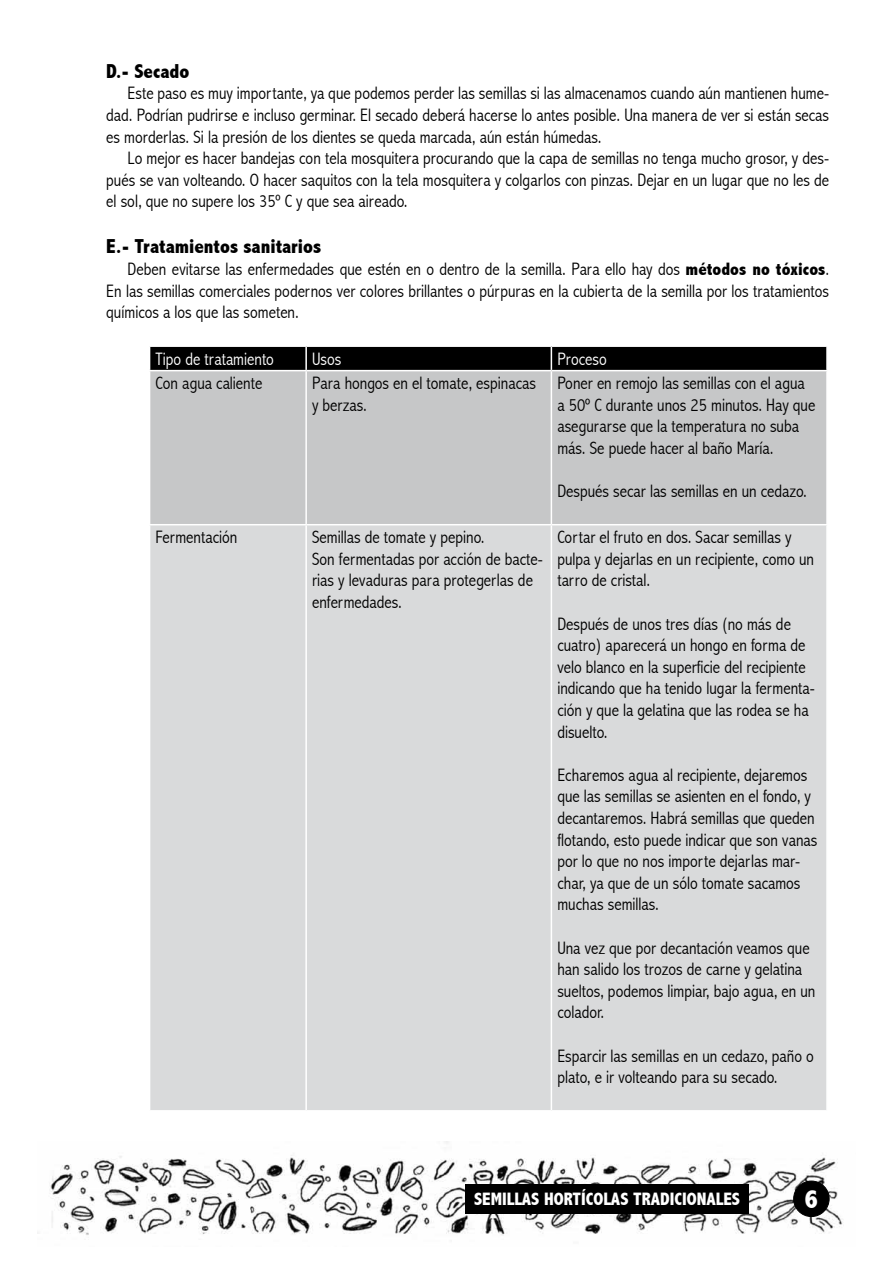
<style>
.page{position:relative;width:893px;height:1263px;background:#fff}
.page>*{position:absolute;margin:0;border:0;box-sizing:border-box;transform-origin:0 0}
.t1{font:800 condensed 27px "Abadi";color:#fff}
.t2{font:800 condensed 20.25px "Abadi";color:#000}
.t3{font:300 condensed 18px/21.6px "Abadi";color:#000}
.t4{font:800 condensed 18px "Abadi";color:#fff}
.t5{font:300 condensed 18px "Abadi";color:#fff}
.s1{font-weight:800}
</style>
<div class="page">
<div style="left:150px;top:371px;width:676px;height:153px;background:#c6c7c8"></div>
<div style="left:150px;top:525px;width:676px;height:585px;background:#d9dadb"></div>
<svg style="left:149px;top:346px;width:678px;height:24px;background:#0c0c0c"></svg>
<hr style="left:826px;top:347px;width:2px;height:23px;background:#fff">
<hr style="left:305px;top:371px;width:2px;height:153px;background:#fff">
<hr style="left:551px;top:371px;width:1px;height:153px;background:#fff">
<hr style="left:305px;top:525px;width:2px;height:585px;background:#fff">
<hr style="left:551px;top:525px;width:1px;height:585px;background:#fff">
<img style="left:37px;top:1141px;width:806px;height:94px">
<div style="left:466px;top:1184px;width:283px;height:29px;background:#000"></div>
<div style="left:794px;top:1181px;width:35px;height:35px;background:#000;border-radius:50%"></div>
<div style="left:793px;top:1181px;width:36px;height:36px;border:1px solid #000;border-radius:50%"></div>
<p class="t2" style="left:106px;top:59px;width:85px">D.- Secado</p>
<p class="t3" style="left:106px;top:83px;width:724px;text-align:justify;text-indent:21px">Este paso es muy importante, ya que podemos perder las semillas si las almacenamos cuando aún mantienen hume&shy;dad. Podrían pudrirse e incluso germinar. El secado deberá hacerse lo antes posible. Una manera de ver si están secas es morderlas. Si la presión de los dientes se queda marcada, aún están húmedas.</p>
<p class="t3" style="left:106px;top:147px;width:724px;text-align:justify;text-indent:21px">Lo mejor es hacer bandejas con tela mosquitera procurando que la capa de semillas no tenga mucho grosor, y des&shy;pués se van volteando. O hacer saquitos con la tela mosquitera y colgarlos con pinzas. Dejar en un lugar que no les de el sol, que no supere los 35º C y que sea aireado.</p>
<p class="t2" style="left:106px;top:235px;width:216px">E.- Tratamientos sanitarios</p>
<p class="t3" style="left:106px;top:258px;width:724px;text-align:justify;text-indent:21px">Deben evitarse las enfermedades que estén en o dentro de la semilla. Para ello hay dos <span class="s1">métodos no tóxicos</span>.<br>En las semillas comerciales podernos ver colores brillantes o púrpuras en la cubierta de la semilla por los tratamientos químicos a los que las someten.</p>
<p class="t5" style="left:156px;top:348px;width:120px">Tipo de tratamiento</p>
<p class="t5" style="left:312px;top:348px;width:31px">Usos</p>
<p class="t5" style="left:557px;top:348px;width:51px">Proceso</p>
<p class="t3" style="left:156px;top:372px;width:108px">Con agua caliente</p>
<p class="t3" style="left:312px;top:372px;width:225px">Para hongos en el tomate, espinacas y berzas.</p>
<p class="t3" style="left:557px;top:372px;width:259px">Poner en remojo las semillas con el agua a 50º C durante unos 25 minutos. Hay que asegurarse que la temperatura no suba más. Se puede hacer al baño María.</p>
<p class="t3" style="left:557px;top:480px;width:251px">Después secar las semillas en un cedazo.</p>
<p class="t3" style="left:156px;top:526px;width:83px">Fermentación</p>
<p class="t3" style="left:312px;top:526px;width:232px">Semillas de tomate y pepino.<br>Son fermentadas por acción de bacte&shy;rias y levaduras para protegerlas de enfermedades.</p>
<p class="t3" style="left:557px;top:526px;width:258px">Cortar el fruto en dos. Sacar semillas y pulpa y dejarlas en un recipiente, como un tarro de cristal.</p>
<p class="t3" style="left:557px;top:613px;width:259px">Después de unos tres días (no más de cuatro) aparecerá un hongo en forma de velo blanco en la superficie del recipiente indicando que ha tenido lugar la fermenta&shy;ción y que la gelatina que las rodea se ha disuelto.</p>
<p class="t3" style="left:557px;top:764px;width:262px">Echaremos agua al recipiente, dejaremos que las semillas se asienten en el fondo, y decantaremos. Habrá semillas que queden flotando, esto puede indicar que son vanas por lo que no nos importe dejarlas mar&shy;char, ya que de un sólo tomate sacamos muchas semillas.</p>
<p class="t3" style="left:557px;top:937px;width:260px">Una vez que por decantación veamos que han salido los trozos de carne y gelatina sueltos, podemos limpiar, bajo agua, en un colador.</p>
<p class="t3" style="left:557px;top:1045px;width:258px">Esparcir las semillas en un cedazo, paño o plato, e ir volteando para su secado.</p>
<p class="t4" style="left:474px;top:1188px;width:267px">SEMILLAS HORTÍCOLAS TRADICIONALES</p>
<h1 class="t1" style="left:804px;top:1183px;width:15px">6</h1>
</div>
